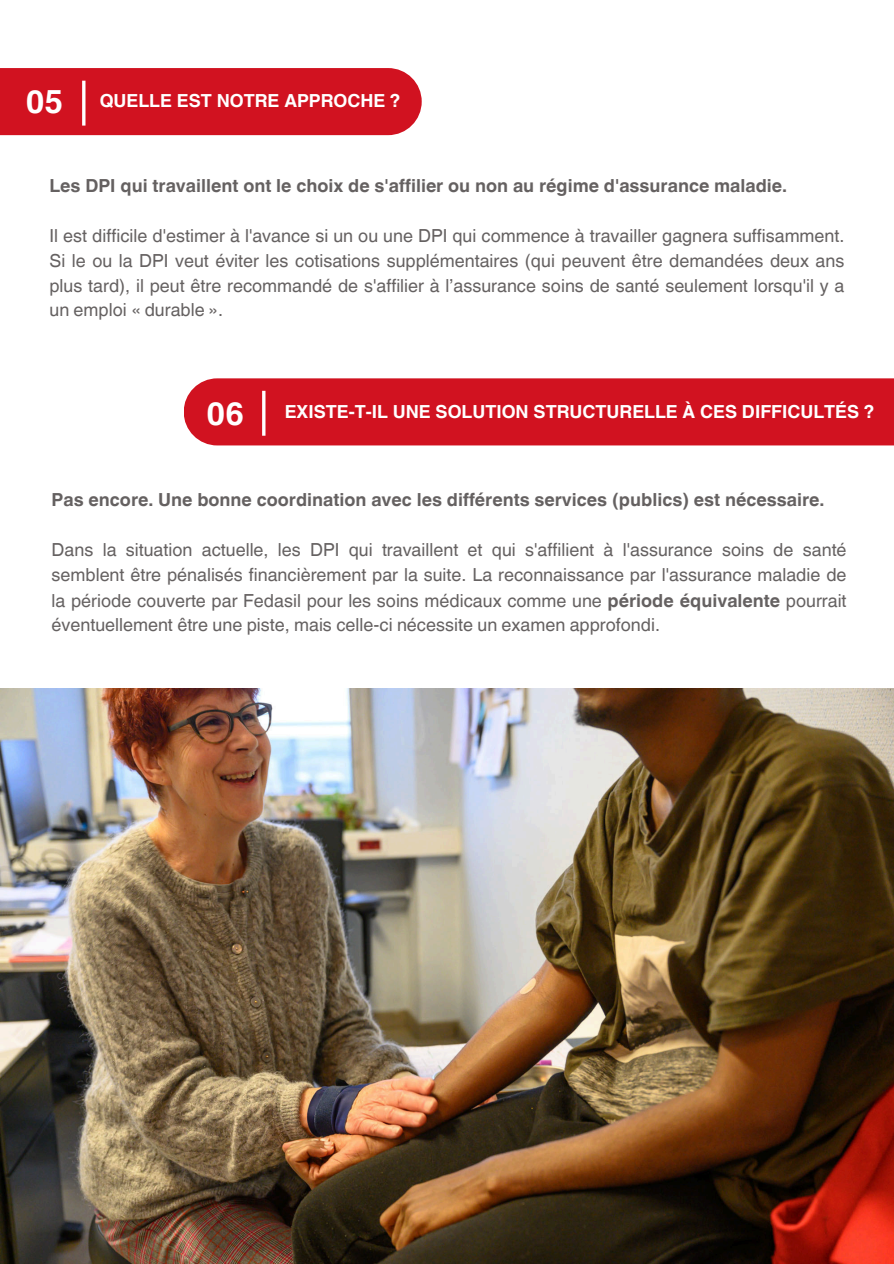
<style>
.page{position:relative;width:894px;height:1264px;background:#fff}
.page>*{position:absolute;margin:0;border:0;box-sizing:border-box;transform-origin:0 0}
.t1{font:700 32.55px "Helvetica World";color:#fff}
.t2{font:18px/24.8px "Helvetica World";color:#656161;text-align:justify}
.t3{font:700 18px "Helvetica World";color:#656161}
.t4{font:700 18px "Helvetica World";color:#fff}
.s1{font-weight:700}
</style>
<div class="page">
<img style="left:0;top:688px;width:893px;height:575px">
<div style="left:0;top:68px;width:421px;height:67px;background:#d11220"></div>
<hr style="left:82px;top:81px;width:3px;height:45px;background:#fff">
<div style="left:184px;top:378px;width:709px;height:67px;background:#d11220"></div>
<hr style="left:262px;top:391px;width:3px;height:45px;background:#fff">
<p class="t1" style="left:26px;top:75px;width:39px">05</p>
<p class="t4" style="left:100px;top:86px;width:302px">QUELLE EST NOTRE APPROCHE ?</p>
<h2 class="t3" style="left:49px;top:171px;width:739px">Les DPI qui travaillent ont le choix de s'affilier ou non au régime d'assurance maladie.</h2>
<p class="t2" style="left:49px;top:223px;width:796px">Il est difficile d'estimer à l'avance si un ou une DPI qui commence à travailler gagnera suffisamment.<br>Si le ou la DPI veut éviter les cotisations supplémentaires (qui peuvent être demandées deux ans plus tard), il peut être recommandé de s'affilier à l’assurance soins de santé seulement lorsqu'il y a un emploi « durable ».</p>
<p class="t1" style="left:206px;top:387px;width:39px">06</p>
<p class="t4" style="left:284px;top:396px;width:591px">EXISTE-T-IL UNE SOLUTION STRUCTURELLE À CES DIFFICULTÉS ?</p>
<h1 class="t3" style="left:52px;top:485px;width:774px">Pas encore. Une bonne coordination avec les différents services (publics) est nécessaire.</h1>
<h2 class="t2" style="left:52px;top:537px;width:796px;line-height:25.2px">Dans la situation actuelle, les DPI qui travaillent et qui s'affilient à l'assurance soins de santé semblent être pénalisés financièrement par la suite. La reconnaissance par l'assurance maladie de la période couverte par Fedasil pour les soins médicaux comme une <span class="s1">période équivalente</span> pourrait éventuellement être une piste, mais celle-ci nécessite un examen approfondi.</h2>
</div>
